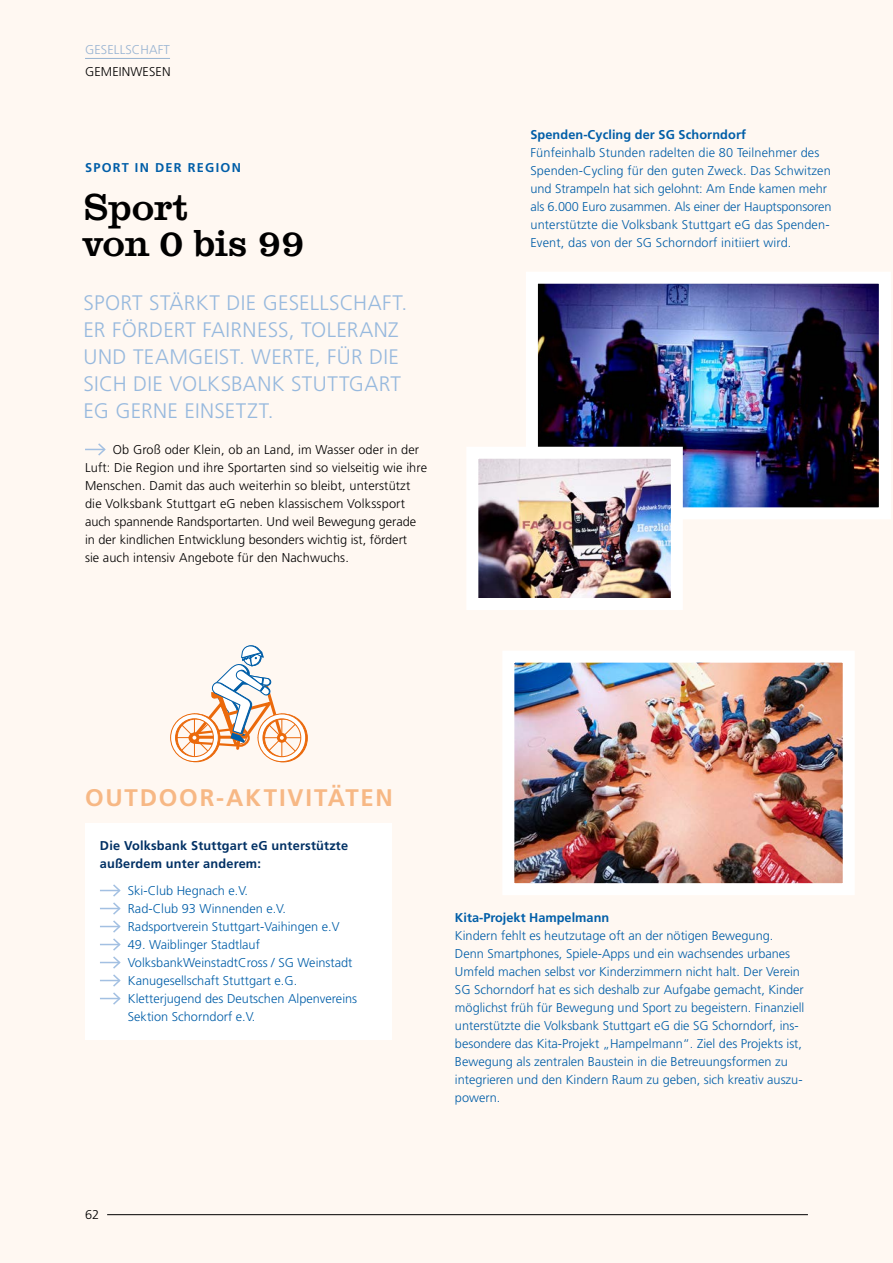
<style>
.page{position:relative;width:893px;height:1263px;background:#fff8f2}
.page>*{position:absolute;margin:0;border:0;box-sizing:border-box;transform-origin:0 0}
.t1{font:500 39px/36px "Clarendon EF";letter-spacing:-.02em;color:#000}
.t2{font:700 24px "Frutiger";letter-spacing:.075em;color:#f7b885}
.t3{font:300 21px/27px "Frutiger";letter-spacing:.015em;color:#97b9de}
.t4{font:300 12.75px/18px "Frutiger";color:#005ea8}
.t5{font:300 12.75px/18px "Frutiger";letter-spacing:.01em;color:#000}
.t6{font:700 12.75px/18px "Frutiger";letter-spacing:.015em;color:#003064}
.t7{font:700 12.75px "Frutiger";letter-spacing:.005em;color:#005ea8}
.t8{font:700 12.75px "Frutiger";letter-spacing:.1em;color:#005ea8}
.t9{font:300 12.75px "Frutiger";letter-spacing:.01em;color:#97b9de}
</style>
<div class="page">
<svg style="left:85px;top:443px;width:21px;height:13px"></svg>
<img style="left:515px;top:664px;width:327px;height:218px">
<div style="left:502px;top:651px;width:353px;height:244px;border:12px solid #fff"></div>
<img style="left:539px;top:285px;width:339px;height:221px">
<div style="left:526px;top:272px;width:365px;height:247px;border:12px solid #fff"></div>
<img style="left:479px;top:460px;width:191px;height:137px">
<div style="left:466px;top:447px;width:217px;height:163px;border:12px solid #fff"></div>
<div style="left:85px;top:823px;width:307px;height:216px;background:#fff"></div>
<svg style="left:100px;top:884px;width:21px;height:121px"></svg>
<svg style="left:170px;top:645px;width:138px;height:118px"></svg>
<hr style="left:107px;top:1214px;width:701px;height:1px;background:#000">
<hr style="left:85px;top:58px;width:85px;height:1px;background:#97b9de">
<p class="t9" style="left:85px;top:42px;width:86px">GESELLSCHAFT</p>
<p class="t5" style="left:85px;top:63px;width:87px">GEMEINWESEN</p>
<p class="t8" style="left:85px;top:160px;width:157px">SPORT IN DER REGION</p>
<h1 class="t1" style="left:84px;top:189px;width:223px">Sport<br>von 0 bis 99</h1>
<h3 class="t3" style="left:84px;top:290px;width:325px">SPORT STÄRKT DIE GESELLSCHAFT.<br>ER FÖRDERT FAIRNESS, TOLERANZ<br>UND TEAMGEIST. WERTE, FÜR DIE<br>SICH DIE VOLKSBANK STUTTGART<br>EG GERNE EINSETZT.</h3>
<p class="t5" style="left:85px;top:441px;width:343px;text-indent:28px">Ob Groß oder Klein, ob an Land, im Wasser oder in der Luft: Die Region und ihre Sportarten sind so vielseitig wie ihre Menschen. Damit das auch weiterhin so bleibt, unterstützt die Volksbank Stuttgart eG neben klassischem Volkssport auch spannende Randsportarten. Und weil Bewegung gerade in der kindlichen Entwicklung besonders wichtig ist, fördert<br>sie auch intensiv Angebote für den Nachwuchs.</p>
<p class="t7" style="left:530px;top:127px;width:217px">Spenden-Cycling der SG Schorndorf</p>
<p class="t4" style="left:530px;top:144px;width:302px">Fünfeinhalb Stunden radelten die 80 Teilnehmer des Spenden-Cycling für den guten Zweck. Das Schwitzen und Strampeln hat sich gelohnt: Am Ende kamen mehr als 6.000 Euro zusammen. Als einer der Hauptsponsoren unterstützte die Volksbank Stuttgart eG das Spenden-Event, das von der SG Schorndorf initiiert wird.</p>
<h2 class="t2" style="left:85px;top:783px;width:309px">OUTDOOR-AKTIVITÄTEN</h2>
<p class="t6" style="left:100px;top:837px;width:250px">Die Volksbank Stuttgart eG unterstützte außerdem unter anderem:</p>
<p class="t4" style="left:128px;top:882px;width:213px">Ski-Club Hegnach e.V.<br>Rad-Club 93 Winnenden e.V.<br>Radsportverein Stuttgart-Vaihingen e.V</p>
<p class="t4" style="left:128px;top:936px;width:231px">49. Waiblinger Stadtlauf VolksbankWeinstadtCross / SG Weinstadt Kanugesellschaft Stuttgart e.G.<br>Kletterjugend des Deutschen Alpenvereins Sektion Schorndorf e.V.</p>
<p class="t5" style="left:85px;top:1206px;width:16px">62</p>
<p class="t7" style="left:455px;top:910px;width:156px">Kita-Projekt Hampelmann</p>
<p class="t4" style="left:455px;top:927px;width:351px">Kindern fehlt es heutzutage oft an der nötigen Bewegung.<br>Denn Smartphones, Spiele-Apps und ein wachsendes urbanes Umfeld machen selbst vor Kinderzimmern nicht halt. Der Verein SG Schorndorf hat es sich deshalb zur Aufgabe gemacht, Kinder möglichst früh für Bewegung und Sport zu begeistern. Finanziell unterstützte die Volksbank Stuttgart eG die SG Schorndorf, ins&shy;besondere das Kita-Projekt „Hampelmann“. Ziel des Projekts ist, Bewegung als zentralen Baustein in die Betreuungsformen zu integrieren und den Kindern Raum zu geben, sich kreativ auszu&shy;powern.</p>
</div>
